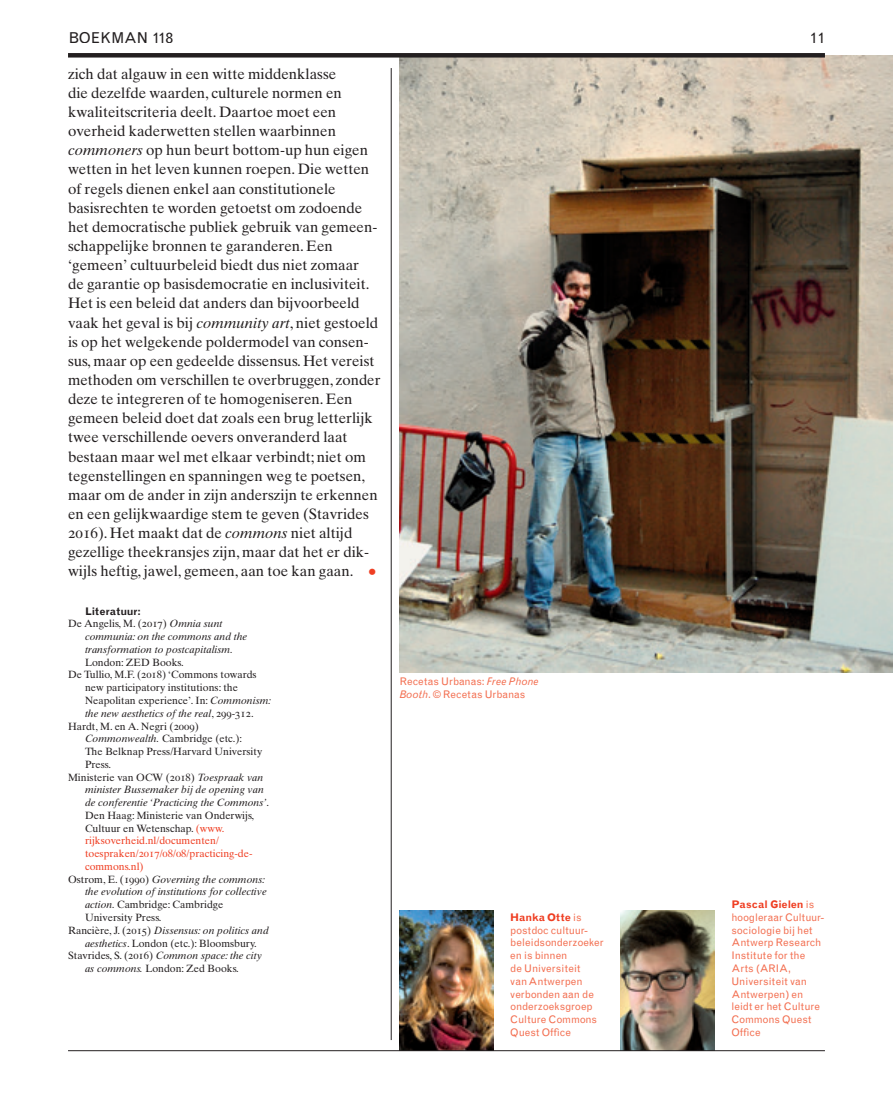
<style>
.page{position:relative;width:893px;height:1106px;background:#fff}
.page>*{position:absolute;margin:0;border:0;box-sizing:border-box;transform-origin:0 0}
.t1{font:15px/19.2px "Times Ten";color:#231f20}
.t2{font:15px "Grotesque";letter-spacing:.025em;color:#231f20}
.t3{font:10.5px/12.8px "Times Ten";color:#231f20}
.t4{font:10.5px/12.8px "Grotesque";color:#f36f51}
.t5{font:10.5px/12.8px "Times Ten Italic Os F";color:#231f20}
.t6{font:10.5px/12.8px "Times Ten";color:#ef3e22}
.t7{font:700 10.5px "Grotesque";letter-spacing:.01em;color:#231f20}
.s1{font-family:"Times Ten Italic Os F"}
.s2{font-family:"Times Ten Roman SC"}
.s3{font-size:18px;color:#ef3e22}
.s4{font-family:"Times Ten"}
.s5{color:#231f20}
.s6{font-style:italic}
.s7{font-weight:700;color:#ef3e22}
</style>
<div class="page">
<hr style="left:391px;top:68px;width:1px;height:972px;background:#231f20">
<img style="left:621px;top:910px;width:93px;height:140px">
<img style="left:400px;top:910px;width:93px;height:140px">
<hr style="left:68px;top:1050px;width:757px;height:1px;background:#231f20">
<img style="left:400px;top:55px;width:493px;height:617px">
<div style="left:68px;top:53px;width:757px;height:5px;background:#231f20"></div>
<p class="t2" style="left:68px;top:29px;width:106px">BOEKMAN 118</p>
<p class="t2" style="left:810px;top:29px;width:16px">11</p>
<p class="t1" style="left:68px;top:64px;width:314px">zich dat algauw in een witte middenklasse<br>die dezelfde waarden, culturele normen en kwaliteitscriteria deelt. Daartoe moet een overheid kaderwetten stellen waarbinnen <span class="s1">commoners</span> op hun beurt bottom-up hun eigen wetten in het leven kunnen roepen. Die wetten of regels dienen enkel aan constitutionele basisrechten te worden getoetst om zodoende het democratische publiek gebruik van gemeen&shy;schappelijke bronnen te garanderen. Een ‘gemeen’ cultuurbeleid biedt dus niet zomaar<br>de garantie op basisdemocratie en inclusiviteit.<br>Het is een beleid dat anders dan bijvoorbeeld vaak het geval is bij <span class="s1">community art</span>, niet gestoeld is op het welgekende poldermodel van consen&shy;sus, maar op een gedeelde dissensus. Het vereist methoden om verschillen te overbruggen, zonder deze te integreren of te homogeniseren. Een gemeen beleid doet dat zoals een brug letterlijk twee verschillende oevers onveranderd laat bestaan maar wel met elkaar verbindt; niet om tegenstellingen en spanningen weg te poetsen, maar om de ander in zijn anderszijn te erkennen en een gelijkwaardige stem te geven (Stavrides <span class="s2">2016</span>). Het maakt dat de <span class="s1">commons</span> niet altijd gezellige theekransjes zijn, maar dat het er dik&shy;wijls heftig, jawel, gemeen, aan toe kan gaan. <span class="s3">•</span></p>
<p class="t7" style="left:85px;top:605px;width:57px">Literatuur:</p>
<p class="t3" style="left:68px;top:617px;width:156px">De Angelis, M. (<span class="s2">2017</span>) <span class="s1">Omnia sunt</span></p>
<p class="t5" style="left:85px;top:630px;width:164px">communia: on the commons and the transformation to postcapitalism.</p>
<p class="t3" style="left:85px;top:655px;width:100px">London: ZED Books.</p>
<p class="t3" style="left:68px;top:668px;width:190px">De Tullio, M.F. (<span class="s2">2018</span>) ‘Commons towards</p>
<p class="t3" style="left:85px;top:681px;width:154px">new participatory institutions: the</p>
<p class="t3" style="left:85px;top:694px;width:188px">Neapolitan experience’. In: <span class="s1">Commonism:</span></p>
<p class="t5" style="left:85px;top:706px;width:170px">the new aesthetics of the real<span class="s4">,</span> <span class="s2">299</span><span class="s4">-</span><span class="s2">312</span><span class="s4">.</span></p>
<p class="t3" style="left:68px;top:719px;width:132px">Hardt, M. en A. Negri (<span class="s2">2009</span>)</p>
<p class="t3" style="left:85px;top:732px;width:159px"><span class="s1">Commonwealth.</span> Cambridge (etc.):</p>
<p class="t3" style="left:85px;top:745px;width:179px">The Belknap Press/Harvard University</p>
<p class="t3" style="left:85px;top:757px;width:27px">Press.</p>
<p class="t3" style="left:68px;top:770px;width:197px">Ministerie van OCW (<span class="s2">2018</span>) <span class="s1">Toespraak van</span></p>
<p class="t5" style="left:85px;top:783px;width:186px">minister Bussemaker bij de opening van de conferentie ‘Practicing the Commons’<span class="s4">.</span></p>
<p class="t6" style="left:85px;top:809px;width:171px"><span class="s5">Den Haag: Ministerie van Onderwijs,<br>Cultuur en Wetenschap.</span> (www. rijksoverheid.nl/documenten/ toespraken/<span class="s2">2017</span>/<span class="s2">08</span>/<span class="s2">08</span>/practicing-de&shy;commons.nl)</p>
<p class="t5" style="left:68px;top:872px;width:200px;text-align:right"><span class="s4">Ostrom, E. (</span><span class="s2">1990</span><span class="s4">)</span> Governing the commons: the evolution of institutions for collective</p>
<p class="t3" style="left:85px;top:898px;width:140px"><span class="s1">action.</span> Cambridge: Cambridge<br>University Press.</p>
<p class="t5" style="left:68px;top:923px;width:202px"><span class="s4">Rancière, J. (</span><span class="s2">2015</span><span class="s4">)</span> Dissensus: on politics and</p>
<p class="t3" style="left:85px;top:936px;width:173px"><span class="s1">aesthetics</span>. London (etc.): Bloomsbury.</p>
<p class="t5" style="left:68px;top:949px;width:195px"><span class="s4">Stavrides, S. (</span><span class="s2">2016</span><span class="s4">)</span> Common space: the city</p>
<p class="t3" style="left:85px;top:962px;width:155px"><span class="s1">as commons.</span> London: Zed Books.</p>
<p class="t4" style="left:400px;top:675px;width:140px">Recetas Urbanas: <span class="s6">Free Phone<br>Booth</span>. © Recetas Urbanas</p>
<p class="t4" style="left:731px;top:898px;width:93px"><span class="s7">Pascal Gielen</span> is hoogleraar Cultuur&shy;sociologie bij het<br>Antwerp Research<br>Institute for the<br>Arts (ARIA,<br>Universiteit van<br>Antwerpen) en leidt er het Culture<br>Commons Quest<br>Office</p>
<p class="t4" style="left:510px;top:911px;width:95px"><span class="s7">Hanka Otte</span> is postdoc cultuur&shy;beleidsonderzoeker en is binnen<br>de Universiteit<br>van Antwerpen verbonden aan de onderzoeksgroep<br>Culture Commons<br>Quest Office</p>
</div>
